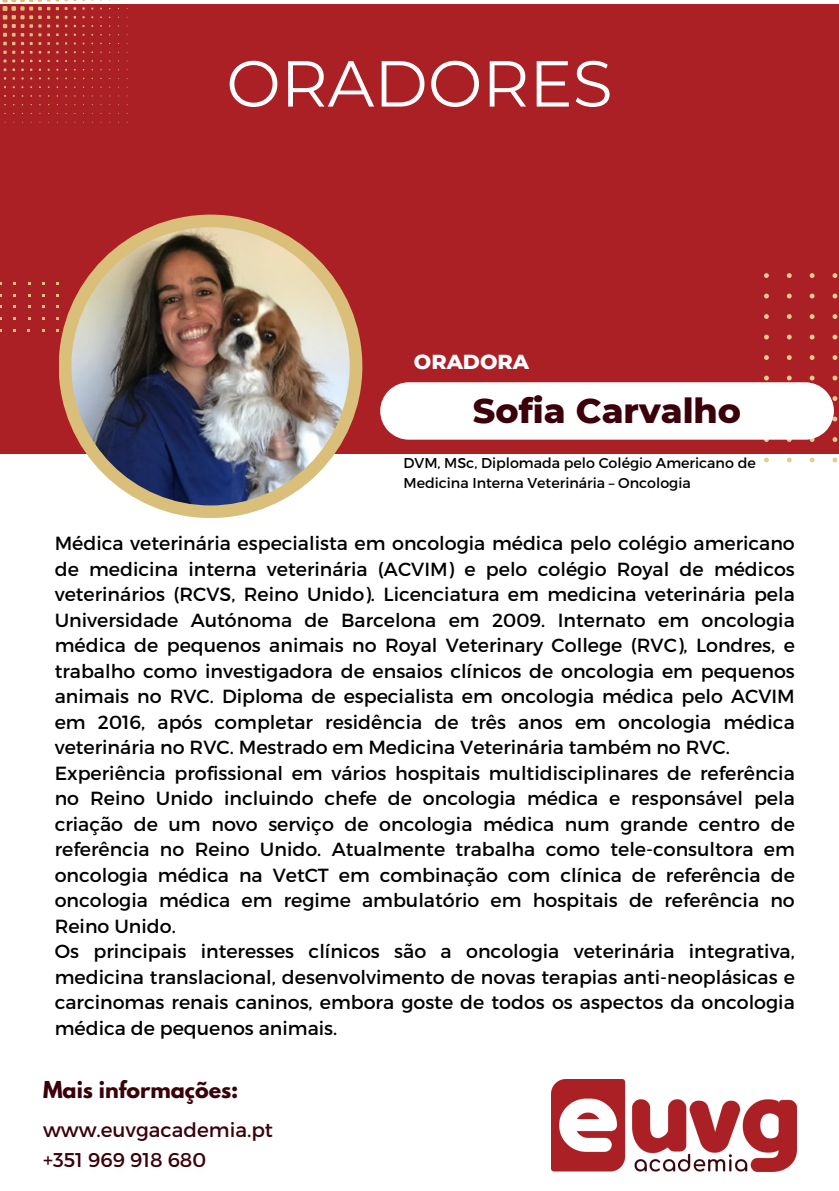
<style>
.page{position:relative;width:839px;height:1191px;background:#fff}
.page>*{position:absolute;margin:0;border:0;box-sizing:border-box;transform-origin:0 0}
.t1{font:64.8px "Montserrat";color:#fff}
.t2{font:800 34.8px "Montserrat";color:#3b000a}
.t3{font:700 20.6px "League Spartan";color:#3b000a}
.t4{font:800 20.6px "Montserrat";color:#fff}
.t5{font:20px/30.8px "Montserrat";color:#3b000a}
.t6{font:19px/25.6px "Montserrat";color:#000}
.t7{font:14.2px/19.6px "Montserrat";color:#000}
</style>
<div class="page">
<div style="left:0;top:5px;width:838px;height:449px;background:#ab2025"></div>
<div style="left:59px;top:215px;width:303px;height:303px;background:#dabf7a;border-radius:50%"></div>
<img style="left:71px;top:227px;width:279px;height:278px;border-radius:50%">
<svg style="left:3px;top:51px;width:12px;height:20px"></svg>
<svg style="left:2px;top:0;width:48px;height:45px"></svg>
<svg style="left:764px;top:273px;width:4px;height:5px"></svg>
<svg style="left:786px;top:273px;width:5px;height:5px"></svg>
<svg style="left:809px;top:273px;width:5px;height:5px"></svg>
<svg style="left:832px;top:273px;width:5px;height:5px"></svg>
<svg style="left:764px;top:294px;width:4px;height:4px"></svg>
<svg style="left:786px;top:294px;width:5px;height:4px"></svg>
<svg style="left:809px;top:294px;width:5px;height:4px"></svg>
<svg style="left:832px;top:294px;width:5px;height:4px"></svg>
<svg style="left:764px;top:314px;width:4px;height:5px"></svg>
<svg style="left:786px;top:314px;width:5px;height:5px"></svg>
<svg style="left:809px;top:314px;width:5px;height:5px"></svg>
<svg style="left:832px;top:314px;width:5px;height:5px"></svg>
<svg style="left:764px;top:335px;width:4px;height:4px"></svg>
<svg style="left:786px;top:335px;width:5px;height:4px"></svg>
<svg style="left:809px;top:335px;width:5px;height:4px"></svg>
<svg style="left:832px;top:335px;width:5px;height:4px"></svg>
<svg style="left:764px;top:355px;width:4px;height:5px"></svg>
<svg style="left:786px;top:355px;width:5px;height:5px"></svg>
<svg style="left:809px;top:355px;width:5px;height:5px"></svg>
<svg style="left:832px;top:355px;width:5px;height:5px"></svg>
<svg style="left:764px;top:458px;width:4px;height:4px"></svg>
<svg style="left:787px;top:458px;width:4px;height:4px"></svg>
<svg style="left:809px;top:458px;width:5px;height:4px"></svg>
<svg style="left:832px;top:458px;width:5px;height:4px"></svg>
<svg style="left:380px;top:376px;width:457px;height:66px"></svg>
<img style="left:551px;top:1080px;width:245px;height:92px">
<h1 class="t1" style="left:226px;top:44px;width:388px">ORADORES</h1>
<p class="t4" style="left:414px;top:349px;width:117px">ORADORA</p>
<h2 class="t2" style="left:473px;top:389px;width:270px">Sofia Carvalho</h2>
<p class="t7" style="left:403px;top:453px;width:354px">DVM, MSc, Diplomada pelo Colégio Americano de<br>Medicina Interna Veterinária – Oncologia</p>
<p class="t6" style="left:55px;top:530px;width:741px">Médica veterinária especialista em oncologia médica pelo colégio americano de medicina interna veterinária (ACVIM) e pelo colégio Royal de médicos veterinários (RCVS, Reino Unido). Licenciatura em medicina veterinária pela Universidade Autónoma de Barcelona em 2009. Internato em oncologia médica de pequenos animais no Royal Veterinary College (RVC), Londres, e trabalho como investigadora de ensaios clínicos de oncologia em pequenos animais no RVC. Diploma de especialista em oncologia médica pelo ACVIM em 2016, após completar residência de três anos em oncologia médica veterinária no RVC. Mestrado em Medicina Veterinária também no RVC.<br>Experiência profissional em vários hospitais multidisciplinares de referência no Reino Unido incluindo chefe de oncologia médica e responsável pela criação de um novo serviço de oncologia médica num grande centro de referência no Reino Unido. Atualmente trabalha como tele-consultora em oncologia médica na VetCT em combinação com clínica de referência de oncologia médica em regime ambulatório em hospitais de referência no Reino Unido.<br>Os principais interesses clínicos são a oncologia veterinária integrativa, medicina translacional, desenvolvimento de novas terapias anti-neoplásicas e carcinomas renais caninos, embora goste de todos os aspectos da oncologia médica de pequenos animais.</p>
<p class="t3" style="left:43px;top:1079px;width:197px">Mais informações:</p>
<p class="t5" style="left:43px;top:1113px;width:231px">www.euvgacademia.pt +351 969 918 680</p>
</div>
